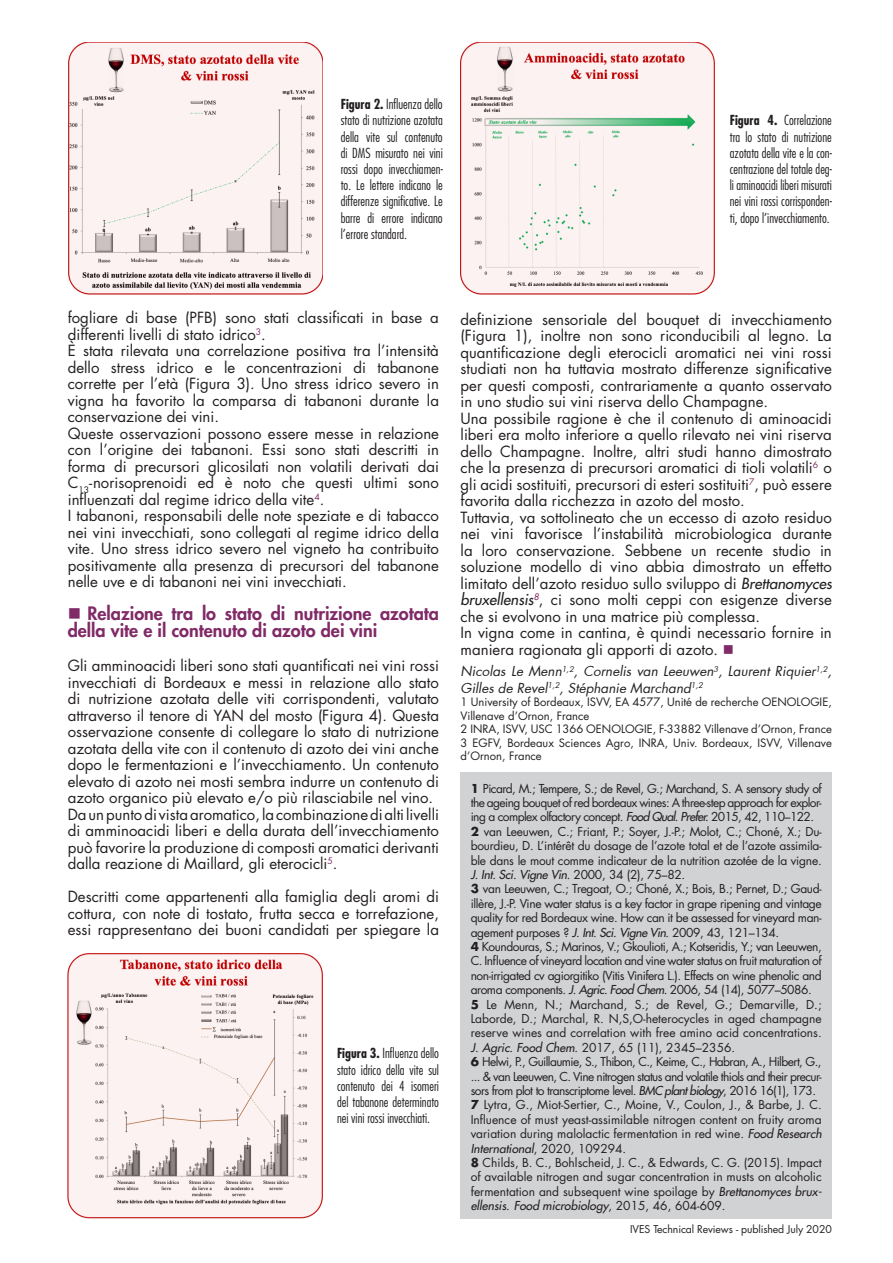
<style>
.page{position:relative;width:893px;height:1263px;background:#fff}
.page>*{position:absolute;margin:0;border:0;box-sizing:border-box;transform-origin:0 0}
.t1{font:800 18px/16.5px "Futura";color:#802a67}
.t2{font:15px/16.5px "Futura";color:#231f20;text-align:justify}
.t3{font:300 condensed 13.5px/16.2px "Futura";color:#231f20;text-align:justify}
.t4{font:italic 13.5px/16.2px "Futura";color:#231f20}
.t5{font:12px/14.4px "Futura";letter-spacing:-.02em;color:#231f20;text-align:justify}
.t6{font:11.25px/13.5px "Futura";color:#231f20;text-align:justify}
.t7{font:10.5px "Futura";letter-spacing:-.01em;color:#231f20}
.s1{font-weight:700}
.s2{font-style:italic}
.s3{color:#802a67}
</style>
<div class="page">
<div style="left:461px;top:772px;width:371px;height:446px;background:#d1d2d4"></div>
<img style="left:68px;top:42px;width:255px;height:253px">
<img style="left:68px;top:953px;width:255px;height:265px">
<img style="left:461px;top:42px;width:254px;height:253px">
<p class="t3" style="left:341px;top:96px;width:104px"><span class="s1">Figura 2.</span> Influenza dello stato di nutrizione azotata della vite sul contenuto di DMS misurato nei vini rossi dopo invecchiamen&shy;to. Le lettere indicano le differenze significative. Le barre di errore indicano l’errore standard.</p>
<p class="t3" style="left:730px;top:112px;width:104px"><span class="s1">Figura 4.</span> Correlazione tra lo stato di nutrizione azotata della vite e la con&shy;centrazione del totale deg&shy;li aminoacidi liberi misurati nei vini rossi corrisponden&shy;ti, dopo l’invecchiamento.</p>
<p class="t2" style="left:68px;top:309px;width:373px">fogliare di base (PFB) sono stati classificati in base a differenti livelli di stato idrico<sup>3</sup>.</p>
<p class="t2" style="left:68px;top:342px;width:373px">È stata rilevata una correlazione positiva tra l’intensità dello stress idrico e le concentrazioni di tabanone corrette per l’età (Figura 3). Uno stress idrico severo in vigna ha favorito la comparsa di tabanoni durante la conservazione dei vini.</p>
<p class="t2" style="left:68px;top:425px;width:373px">Queste osservazioni possono essere messe in relazione con l’origine dei tabanoni. Essi sono stati descritti in forma di precursori glicosilati non volatili derivati dai C<sub>13</sub>-norisoprenoidi ed è noto che questi ultimi sono influenzati dal regime idrico della vite<sup>4</sup>.</p>
<p class="t2" style="left:68px;top:507px;width:373px">I tabanoni, responsabili delle note speziate e di tabacco nei vini invecchiati, sono collegati al regime idrico della vite. Uno stress idrico severo nel vigneto ha contribuito positivamente alla presenza di precursori del tabanone nelle uve e di tabanoni nei vini invecchiati.</p>
<p class="t1" style="left:68px;top:605px;width:373px">■ Relazione tra lo stato di nutrizione azotata della vite e il contenuto di azoto dei vini</p>
<p class="t2" style="left:68px;top:657px;width:373px">Gli amminoacidi liberi sono stati quantificati nei vini rossi invecchiati di Bordeaux e messi in relazione allo stato di nutrizione azotata delle viti corrispondenti, valutato attraverso il tenore di YAN del mosto (Figura 4). Questa osservazione consente di collegare lo stato di nutrizione azotata della vite con il contenuto di azoto dei vini anche dopo le fermentazioni e l’invecchiamento. Un contenuto elevato di azoto nei mosti sembra indurre un contenuto di azoto organico più elevato e/o più rilasciabile nel vino.</p>
<p class="t2" style="left:68px;top:806px;width:373px">Da un punto di vista aromatico, la combinazione di alti livelli di amminoacidi liberi e della durata dell’invecchiamento può favorire la produzione di composti aromatici derivanti dalla reazione di Maillard, gli eterocicli<sup>5</sup>.</p>
<p class="t2" style="left:68px;top:888px;width:373px">Descritti come appartenenti alla famiglia degli aromi di cottura, con note di tostato, frutta secca e torrefazione, essi rappresentano dei buoni candidati per spiegare la</p>
<p class="t3" style="left:337px;top:1045px;width:104px"><span class="s1">Figura 3.</span> Influenza dello stato idrico della vite sul contenuto dei 4 isomeri del tabanone determinato nei vini rossi invecchiati.</p>
<p class="t2" style="left:461px;top:311px;width:373px">definizione sensoriale del bouquet di invecchiamento (Figura 1), inoltre non sono riconducibili al legno. La quantificazione degli eterocicli aromatici nei vini rossi studiati non ha tuttavia mostrato differenze significative per questi composti, contrariamente a quanto osservato in uno studio sui vini riserva dello Champagne.</p>
<p class="t2" style="left:461px;top:410px;width:373px">Una possibile ragione è che il contenuto di aminoacidi liberi era molto inferiore a quello rilevato nei vini riserva dello Champagne. Inoltre, altri studi hanno dimostrato che la presenza di precursori aromatici di tioli volatili<sup>6</sup> o gli acidi sostituiti, precursori di esteri sostituiti<sup>7</sup>, può essere favorita dalla ricchezza in azoto del mosto.</p>
<p class="t2" style="left:461px;top:509px;width:373px">Tuttavia, va sottolineato che un eccesso di azoto residuo nei vini favorisce l’instabilità microbiologica durante la loro conservazione. Sebbene un recente studio in soluzione modello di vino abbia dimostrato un effetto limitato dell’azoto residuo sullo sviluppo di <span class="s2">Brettanomyces bruxellensis</span><sup>8</sup>, ci sono molti ceppi con esigenze diverse che si evolvono in una matrice più complessa.</p>
<p class="t2" style="left:461px;top:624px;width:373px">In vigna come in cantina, è quindi necessario fornire in maniera ragionata gli apporti di azoto. <span class="s3">■</span></p>
<p class="t4" style="left:461px;top:663px;width:373px">Nicolas Le Menn<sup>1,2</sup>, Cornelis van Leeuwen<sup>3</sup>, Laurent Riquier<sup>1,2</sup>,<br>Gilles de Revel<sup>1,2</sup>, Stéphanie Marchand<sup>1,2</sup></p>
<p class="t6" style="left:461px;top:695px;width:373px">1 University of Bordeaux, ISVV, EA 4577, Unité de recherche OENOLOGIE,</p>
<p class="t6" style="left:461px;top:708px;width:130px">Villenave d’Ornon, France</p>
<p class="t6" style="left:461px;top:722px;width:373px">2 INRA, ISVV, USC 1366 OENOLOGIE, F-33882 Villenave d’Ornon, France 3 EGFV, Bordeaux Sciences Agro, INRA, Univ. Bordeaux, ISVV, Villenave d’Ornon, France</p>
<p class="t5" style="left:471px;top:781px;width:353px"><span class="s1">1</span> Picard, M.; Tempere, S.; de Revel, G.; Marchand, S. A sensory study of the ageing bouquet of red bordeaux wines: A three-step approach for explor&shy;ing a complex olfactory concept. <span class="s2">Food Qual. Prefer.</span> 2015, 42, 110–122.</p>
<p class="t5" style="left:471px;top:824px;width:352px"><span class="s1">2</span> van Leeuwen, C.; Friant, P.; Soyer, J.-P.; Molot, C.; Choné, X.; Du&shy;bourdieu, D. L’intérêt du dosage de l’azote total et de l’azote assimila&shy;ble dans le mout comme indicateur de la nutrition azotée de la vigne.<br><span class="s2">J. Int. Sci. Vigne Vin.</span> 2000, 34 (2), 75–82.</p>
<p class="t5" style="left:471px;top:882px;width:353px"><span class="s1">3</span> van Leeuwen, C.; Tregoat, O.; Choné, X.; Bois, B.; Pernet, D.; Gaud&shy;illère, J.-P. Vine water status is a key factor in grape ripening and vintage quality for red Bordeaux wine. How can it be assessed for vineyard man&shy;agement purposes ? <span class="s2">J. Int. Sci. Vigne Vin.</span> 2009, 43, 121–134.</p>
<p class="t5" style="left:471px;top:939px;width:353px"><span class="s1">4</span> Koundouras, S.; Marinos, V.; Gkoulioti, A.; Kotseridis, Y.; van Leeuwen, C. Influence of vineyard location and vine water status on fruit maturation of non-irrigated cv agiorgitiko (Vitis Vinifera L.). Effects on wine phenolic and aroma components. <span class="s2">J. Agric. Food Chem.</span> 2006, 54 (14), 5077–5086.</p>
<p class="t5" style="left:471px;top:997px;width:353px"><span class="s1">5</span> Le Menn, N.; Marchand, S.; de Revel, G.; Demarville, D.; Laborde, D.; Marchal, R. N,S,O-heterocycles in aged champagne reserve wines and correlation with free amino acid concentrations.<br><span class="s2">J. Agric. Food Chem.</span> 2017, 65 (11), 2345–2356.</p>
<p class="t5" style="left:471px;top:1054px;width:352px"><span class="s1">6</span> Helwi, P., Guillaumie, S., Thibon, C., Keime, C., Habran, A., Hilbert, G., ... &amp; van Leeuwen, C. Vine nitrogen status and volatile thiols and their precur&shy;sors from plot to transcriptome level. <span class="s2">BMC plant biology</span>, 2016 16(1), 173.</p>
<p class="t5" style="left:471px;top:1098px;width:352px"><span class="s1">7</span> Lytra, G., Miot-Sertier, C., Moine, V., Coulon, J., &amp; Barbe, J. C.<br>Influence of must yeast-assimilable nitrogen content on fruity aroma variation during malolactic fermentation in red wine. <span class="s2">Food Research International</span>, 2020, 109294.</p>
<p class="t5" style="left:471px;top:1155px;width:352px"><span class="s1">8</span> Childs, B. C., Bohlscheid, J. C., &amp; Edwards, C. G. (2015). Impact of available nitrogen and sugar concentration in musts on alcoholic fermentation and subsequent wine spoilage by <span class="s2">Brettanomyces brux&shy;ellensis</span>. <span class="s2">Food microbiology</span>, 2015, 46, 604-609.</p>
<p class="t7" style="left:630px;top:1222px;width:203px">IVES Technical Reviews - published July 2020</p>
</div>
